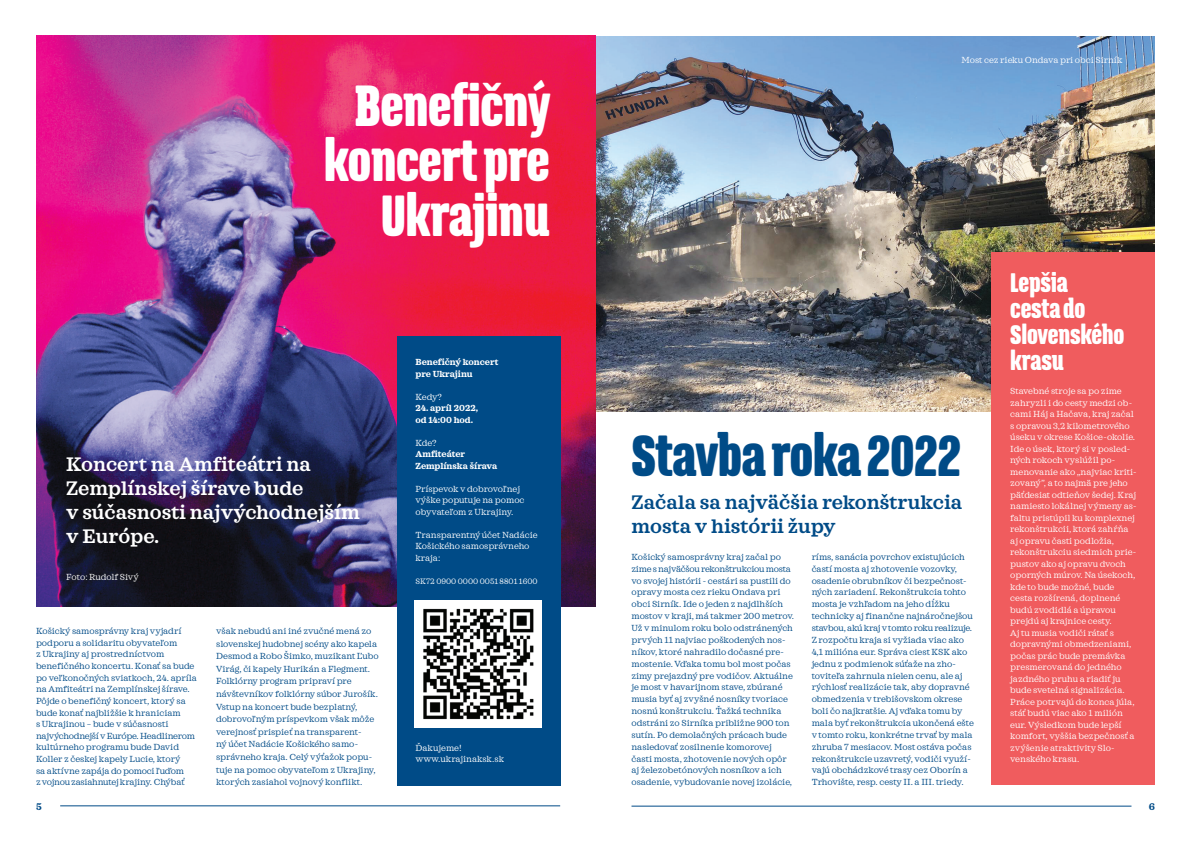
<style>
.page{position:relative;width:1191px;height:842px;background:#fff}
.page>*{position:absolute;margin:0;border:0;box-sizing:border-box;transform-origin:0 0}
.t1{font:900 51.2px/55px "Triump";letter-spacing:-.01em;color:#fff;text-align:right;scale:.8 1}
.t2{font:900 51.2px "Triump";letter-spacing:-.01em;color:#004b87;scale:.8 1}
.t3{font:900 23.8px/26px "Triump";letter-spacing:-.01em;color:#fff;scale:.8 1}
.t4{font:600 20px/24px "Sagona";color:#fff}
.t5{font:600 20px/24px "Sagona";color:#004b87}
.t6{font:700 10px "Sagona";color:#004b87}
.t7{font:9px/11.9px "Sagona";color:#004b87}
.t8{font:9px/11.5px "Sagona";color:#fff}
.t9{font:700 9px/11.5px "Sagona";color:#fff}
.t10{font:8px "Sagona";color:#fff}
</style>
<div class="page">
<img style="left:595px;top:36px;width:560px;height:375px">
<div style="left:991px;top:252px;width:164px;height:533px;background:#f05c5e"></div>
<hr style="left:631px;top:806px;width:500px;height:1px;background:#004b87">
<hr style="left:60px;top:806px;width:500px;height:1px;background:#004b87">
<img style="left:36px;top:36px;width:559px;height:571px">
<div style="left:397px;top:336px;width:163px;height:449px;background:#004b87"></div>
<img style="left:415px;top:601px;width:126px;height:126px">
<h1 class="t1" style="left:324px;top:77px;width:285px">Benefičný koncert pre<br>Ukrajinu</h1>
<h3 class="t4" style="left:66px;top:452px;width:295px">Koncert na Amfiteátri na<br>Zemplínskej šírave bude<br>v súčasnosti najvýchodnejším v Európe.</h3>
<p class="t8" style="left:66px;top:571px;width:74px">Foto: Rudolf Sivý</p>
<p class="t7" style="left:36px;top:625px;width:162px;line-height:11.6px">Košický samosprávny kraj vyjadrí podporu a solidaritu obyvateľom<br>z Ukrajiny aj prostredníctvom benefičného koncertu. Konať sa bude po veľkonočných sviatkoch, 24. apríla na Amfiteátri na Zemplínskej šírave.<br>Pôjde o benefičný koncert, ktorý sa bude konať najbližšie k hraniciam<br>s Ukrajinou – bude v súčasnosti najvýchodnejší v Európe. Headlinerom kultúrneho programu bude David Koller z českej kapely Lucie, ktorý<br>sa aktívne zapája do pomoci ľuďom<br>z vojnou zasiahnutej krajiny. Chýbať</p>
<p class="t7" style="left:216px;top:625px;width:164px;line-height:12.6px">však nebudú ani iné zvučné mená zo slovenskej hudobnej scény ako kapela Desmod a Robo Šimko, muzikant Ľubo Virág, či kapely Hurikán a Flegment.<br>Folklórny program pripraví pre návštevníkov folklórny súbor Jurošík.<br>Vstup na koncert bude bezplatný, dobrovoľným príspevkom však môže verejnosť prispieť na transparent-<br>ný účet Nadácie Košického samo&shy;správneho kraja. Celý výťažok popu&shy;tuje na pomoc obyvateľom z Ukrajiny, ktorých zasiahol vojnový konflikt.</p>
<p class="t9" style="left:415px;top:356px;width:85px">Benefičný koncert pre Ukrajinu</p>
<p class="t8" style="left:415px;top:391px;width:28px">Kedy?</p>
<p class="t9" style="left:415px;top:402px;width:64px">24. apríl 2022, od 14:00 hod.</p>
<p class="t8" style="left:415px;top:437px;width:22px">Kde?</p>
<p class="t9" style="left:415px;top:448px;width:83px">Amfiteáter<br>Zemplínska šírava</p>
<p class="t8" style="left:415px;top:483px;width:111px">Príspevok v dobrovoľnej výške poputuje na pomoc obyvateľom z Ukrajiny.</p>
<p class="t8" style="left:415px;top:529px;width:124px">Transparentný účet Nadácie<br>Košického samosprávneho kraja:</p>
<p class="t10" style="left:415px;top:576px;width:124px">SK72 0900 0000 0051 8801 1600</p>
<p class="t8" style="left:415px;top:742px;width:90px">Ďakujeme! www.ukrajinaksk.sk</p>
<p class="t8" style="left:961px;top:54px;width:163px">Most cez rieku Ondava pri obci Sirník</p>
<h1 class="t2" style="left:631px;top:419px;width:413px">Stavba roka 2022</h1>
<h3 class="t5" style="left:631px;top:491px;width:332px">Začala sa najväčšia rekonštrukcia mosta v histórii župy</h3>
<p class="t7" style="left:631px;top:551px;width:164px">Košický samosprávny kraj začal po zime s najväčšou rekonštrukciou mosta vo svojej histórii - cestári sa pustili do opravy mosta cez rieku Ondava pri obci Sirník. Ide o jeden z najdlhších mostov v kraji, má takmer 200 metrov.<br>Už v minulom roku bolo odstránených prvých 11 najviac poškodených nos&shy;níkov, ktoré nahradilo dočasné pre&shy;mostenie. Vďaka tomu bol most počas zimy prejazdný pre vodičov. Aktuálne je most v havarijnom stave, zbúrané musia byť aj zvyšné nosníky tvoriace nosnú konštrukciu. Ťažká technika odstráni zo Sirníka približne 900 ton sutín. Po demolačných prácach bude nasledovať zosilnenie komorovej časti mosta, zhotovenie nových opôr aj železobetónových nosníkov a ich osadenie, vybudovanie novej izolácie,</p>
<p class="t7" style="left:811px;top:551px;width:164px">ríms, sanácia povrchov existujúcich častí mosta aj zhotovenie vozovky, osadenie obrubníkov či bezpečnost&shy;ných zariadení. Rekonštrukcia tohto mosta je vzhľadom na jeho dĺžku technicky aj finančne najnáročnejšou stavbou, akú kraj v tomto roku realizuje.<br>Z rozpočtu kraja si vyžiada viac ako 4,1 milióna eur. Správa ciest KSK ako jednu z podmienok súťaže na zho&shy;toviteľa zahrnula nielen cenu, ale aj rýchlosť realizácie tak, aby dopravné obmedzenia v trebišovskom okrese boli čo najkratšie. Aj vďaka tomu by mala byť rekonštrukcia ukončená ešte v tomto roku, konkrétne trvať by mala zhruba 7 mesiacov. Most ostáva počas rekonštrukcie uzavretý, vodiči využí&shy;vajú obchádzkové trasy cez Oborín a Trhovište, resp. cesty II. a III. triedy.</p>
<h2 class="t3" style="left:1010px;top:269px;width:144px">Lepšia<br>cesta do<br>Slovenského krasu</h2>
<p class="t8" style="left:1010px;top:385px;width:128px">Stavebné stroje sa po zime zahryzli i do cesty medzi ob&shy;cami Háj a Hačava, kraj začal s opravou 3,2 kilometrového úseku v okrese Košice-okolie.<br>Ide o úsek, ktorý si v posled&shy;ných rokoch vyslúžil po&shy;menovanie ako „najviac kriti&shy;zovaný”, a to najmä pre jeho päťdesiat odtieňov šedej. Kraj namiesto lokálnej výmeny as&shy;faltu pristúpil ku komplexnej rekonštrukcii, ktorá zahŕňa aj opravu časti podložia, rekonštrukciu siedmich prie&shy;pustov ako aj opravu dvoch oporných múrov. Na úsekoch, kde to bude možné, bude cesta rozšírená, doplnené budú zvodidlá a úpravou prejdú aj krajnice cesty.<br>Aj tu musia vodiči rátať s dopravnými obmedzeniami, počas prác bude premávka presmerovaná do jedného jazdného pruhu a riadiť ju bude svetelná signalizácia.<br>Práce potrvajú do konca júla, stáť budú viac ako 1 milión eur. Výsledkom bude lepší komfort, vyššia bezpečnosť a zvýšenie atraktivity Slo&shy;venského krasu.</p>
<p class="t6" style="left:36px;top:800px;width:7px">5</p>
<p class="t6" style="left:1148px;top:800px;width:8px">6</p>
</div>
